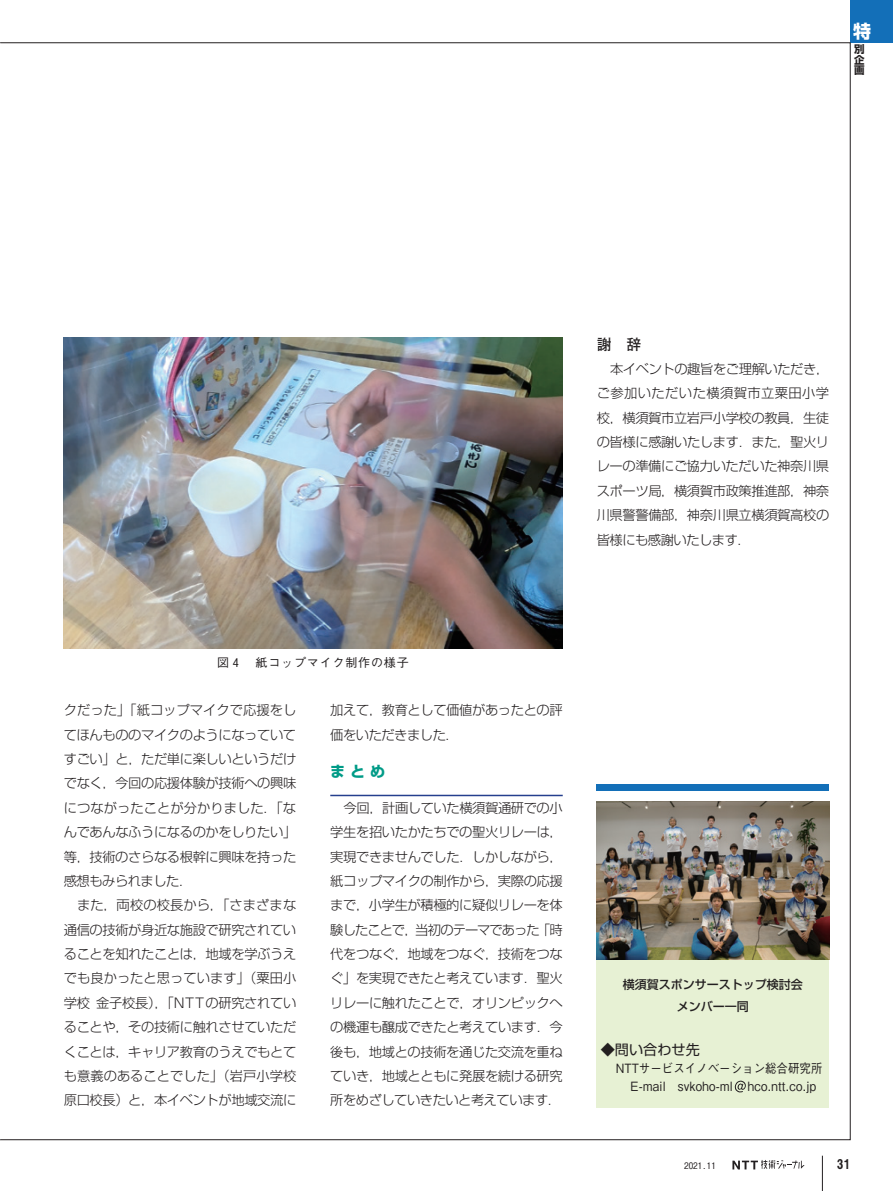
<style>
.page{position:relative;width:893px;height:1191px;background:#fff}
.page>*{position:absolute;margin:0;border:0;box-sizing:border-box;transform-origin:0 0}
.t1{font:700 18px "Shin Go Pr 6";color:#fff}
.t2{font:700 15px "Shin Go Pr 6";color:#009b87}
.t3{font:700 14.85px "Futo Go B101 Pr 6";color:#231f20}
.t4{font:14.1px "Shin Go Pr 6";color:#231f20}
.t5{font:13.5px "Midashi Go Pr 6 MB31";color:#231f20}
.t6{font:300 13.35px/24.3px "Shin Go Pr 6";letter-spacing:-.03em;color:#231f20;text-align:justify}
.t7{font:500 12.75px/18px "Gothic BBB Pr 6";color:#231f20;scale:.9 1}
.t8{font:500 12px/22.5px "Shin Go Pr 6";color:#231f20;text-align:center}
.t9{font:500 12px "Gothic BBB Pr 6";letter-spacing:.07em;color:#231f20}
.t10{font:700 10.5px/10.5px "Shin Go Pr 6";color:#231f20;text-align:justify}
.t11{font:500 9px "Gothic BBB Pr 6";color:#231f20}
</style>
<div class="page">
<div style="left:850px;top:0;width:43px;height:43px;background:#136fb8"></div>
<svg style="left:732px;top:1160px;width:73px;height:9px"></svg>
<hr style="left:822px;top:1155px;width:1px;height:36px;background:#231f20">
<hr style="left:330px;top:794px;width:233px;height:2px;background:#253f8e">
<img style="left:63px;top:337px;width:499px;height:311px">
<div style="left:597px;top:959px;width:232px;height:148px;background:#e7f1d4"></div>
<svg style="left:735px;top:1080px;width:11px;height:12px"></svg>
<img style="left:597px;top:801px;width:232px;height:158px">
<div style="left:597px;top:784px;width:232px;height:7px;background:#136fb8"></div>
<h1 class="t1" style="left:853px;top:17px;width:19px">特</h1>
<p class="t10" style="left:854px;top:44px;width:12px">別企画</p>
<p class="t3" style="left:597px;top:333px;width:46px">謝　辞</p>
<p class="t6" style="left:597px;top:355px;width:234px;text-indent:13px">本イベントの趣旨をご理解いただき，ご参加いただいた横須賀市立粟田小学校，横須賀市立岩戸小学校の教員，生徒の皆様に感謝いたします．また，聖火リレーの準備にご協力いただいた神奈川県スポーツ局，横須賀市政策推進部，神奈川県警警備部，神奈川県立横須賀高校の皆様にも感謝いたします．</p>
<p class="t9" style="left:217px;top:653px;width:193px">図 ₄ 　紙コップマイク制作の様子</p>
<p class="t6" style="left:64px;top:697px;width:234px">クだった」「紙コップマイクで応援をしてほんもののマイクのようになっていてすごい」と，ただ単に楽しいというだけでなく，今回の応援体験が技術への興味につながったことが分かりました．「なんであんなふうになるのかをしりたい」等，技術のさらなる根幹に興味を持った感想もみられました．</p>
<p class="t6" style="left:64px;top:892px;width:234px;text-indent:13px">また，両校の校長から，「さまざまな通信の技術が身近な施設で研究されていることを知れたことは，地域を学ぶうえでも良かったと思っています」（粟田小学校 金子校長），「NTTの研究されていることや，その技術に触れさせていただくことは，キャリア教育のうえでもとても意義のあることでした」（岩戸小学校原口校長）と，本イベントが地域交流に</p>
<p class="t6" style="left:330px;top:697px;width:234px">加えて，教育として価値があったとの評価をいただきました．</p>
<p class="t2" style="left:330px;top:759px;width:56px">ま と め</p>
<p class="t6" style="left:330px;top:794px;width:234px;text-indent:13px">今回，計画していた横須賀通研での小学生を招いたかたちでの聖火リレーは，実現できませんでした．しかしながら，紙コップマイクの制作から，実際の応援まで，小学生が積極的に疑似リレーを体験したことで，当初のテーマであった「時代をつなぐ，地域をつなぐ，技術をつなぐ」を実現できたと考えています．聖火リレーに触れたことで，オリンピックへの機運も醸成できたと考えています．今後も，地域との技術を通じた交流を重ねていき，地域とともに発展を続ける研究所をめざしていきたいと考えています．</p>
<p class="t8" style="left:623px;top:972px;width:181px">横須賀スポンサーストップ検討会メンバー一同</p>
<p class="t4" style="left:601px;top:1037px;width:100px">◆問い合わせ先</p>
<p class="t7" style="left:631px;top:1058px;width:215px;text-indent:-15px">NTTサービスイノベーション総合研究所<br>E-mail　svkoho-ml hco.ntt.co.jp</p>
<p class="t11" style="left:684px;top:1158px;width:33px">2021.11</p>
<p class="t5" style="left:837px;top:1153px;width:15px">₃₁</p>
</div>
